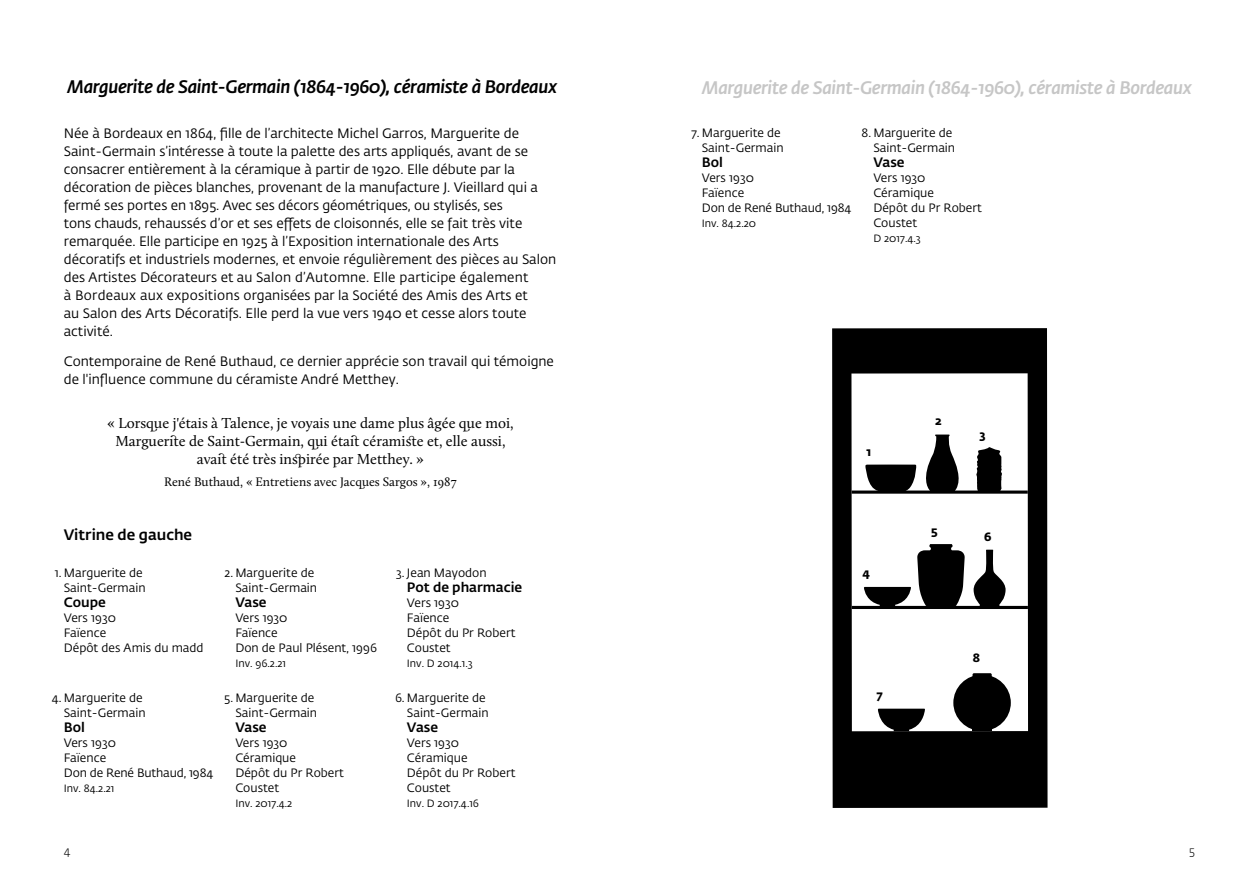
<style>
.page{position:relative;width:1259px;height:893px;background:#fff}
.page>*{position:absolute;margin:0;border:0;box-sizing:border-box;transform-origin:0 0}
.t1{font:italic 500 18px "Fedra Sans Pro";letter-spacing:-.025em;color:#000}
.t2{font:italic 500 18px "Fedra Sans Pro";letter-spacing:-.025em;color:#c6c6c6}
.t3{font:15px/18px "Calluna";color:#000;text-align:center}
.t4{font:500 15px "Fedra Sans Pro";color:#000}
.t5{font:13.5px/18px "Fedra Sans Pro";color:#000}
.t6{font:500 13.5px "Fedra Sans Pro";color:#000}
.t7{font:12.75px "Calluna";color:#000}
.t8{font:12px/15px "Fedra Sans Pro";color:#000;text-align:right}
.t9{font:700 12px "Fedra Sans Pro";color:#000}
.t10{font:300 12px "Fedra Sans Pro";color:#000}
.t11{font:10.5px "Fedra Sans Pro";color:#000}
</style>
<div class="page">
<svg style="left:832px;top:328px;width:215px;height:480px"></svg>
<svg style="left:851px;top:490px;width:176px;height:4px"></svg>
<hr style="left:851px;top:606px;width:177px;height:3px;background:#000">
<svg style="left:865px;top:435px;width:97px;height:56px"></svg>
<svg style="left:976px;top:447px;width:26px;height:44px"></svg>
<svg style="left:864px;top:587px;width:47px;height:19px"></svg>
<svg style="left:878px;top:709px;width:47px;height:22px"></svg>
<svg style="left:917px;top:544px;width:47px;height:62px;background:#222"></svg>
<svg style="left:973px;top:550px;width:33px;height:56px"></svg>
<div style="left:953px;top:675px;width:57px;height:56px;background:#000;border-radius:50%"></div>
<hr style="left:972px;top:728px;width:19px;height:3px;background:#000">
<div style="left:972px;top:673px;width:19px;height:7px;background:#000"></div>
<p class="t1" style="left:67px;top:73px;width:491px">Marguerite de Saint-Germain (1864-1960), céramiste à Bordeaux</p>
<p class="t5" style="left:64px;top:124px;width:494px">Née à Bordeaux en 1864, fille de l’architecte Michel Garros, Marguerite de Saint-Germain s’intéresse à toute la palette des arts appliqués, avant de se consacrer entièrement à la céramique à partir de 1920. Elle débute par la décoration de pièces blanches, provenant de la manufacture J. Vieillard qui a fermé ses portes en 1895. Avec ses décors géométriques, ou stylisés, ses<br>tons chauds, rehaussés d’or et ses effets de cloisonnés, elle se fait très vite remarquée. Elle participe en 1925 à l’Exposition internationale des Arts décoratifs et industriels modernes, et envoie régulièrement des pièces au Salon des Artistes Décorateurs et au Salon d’Automne. Elle participe également<br>à Bordeaux aux expositions organisées par la Société des Amis des Arts et<br>au Salon des Arts Décoratifs. Elle perd la vue vers 1940 et cesse alors toute activité.</p>
<p class="t5" style="left:64px;top:352px;width:492px">Contemporaine de René Buthaud, ce dernier apprécie son travail qui témoigne de l'influence commune du céramiste André Metthey.</p>
<p class="t3" style="left:107px;top:413px;width:408px">« Lorsque j'étais à Talence, je voyais une dame plus âgée que moi,<br>Marguerite de Saint-Germain, qui était céramiste et, elle aussi, avait été très inspirée par Metthey. »</p>
<p class="t7" style="left:164px;top:474px;width:294px">René Buthaud, « Entretiens avec Jacques Sargos », 1987</p>
<p class="t4" style="left:64px;top:523px;width:130px">Vitrine de gauche</p>
<p class="t8" style="left:55px;top:565px;width:92px">1. Marguerite de<br>Saint-Germain</p>
<p class="t6" style="left:64px;top:592px;width:44px">Coupe</p>
<p class="t8" style="left:64px;top:610px;width:54px">Vers 1930</p>
<p class="t8" style="left:64px;top:625px;width:44px">Faïence</p>
<p class="t8" style="left:64px;top:640px;width:141px">Dépôt des Amis du madd</p>
<p class="t8" style="left:52px;top:690px;width:95px">4. Marguerite de<br>Saint-Germain</p>
<p class="t6" style="left:64px;top:717px;width:23px">Bol</p>
<p class="t8" style="left:64px;top:735px;width:54px">Vers 1930</p>
<p class="t8" style="left:64px;top:750px;width:44px">Faïence</p>
<p class="t8" style="left:64px;top:765px;width:151px">Don de René Buthaud, 1984</p>
<p class="t11" style="left:64px;top:781px;width:52px">Inv. 84.2.21</p>
<p class="t8" style="left:225px;top:565px;width:94px">2. Marguerite de<br>Saint-Germain</p>
<p class="t6" style="left:235px;top:592px;width:33px">Vase</p>
<p class="t8" style="left:235px;top:610px;width:54px">Vers 1930</p>
<p class="t8" style="left:235px;top:625px;width:44px">Faïence</p>
<p class="t8" style="left:235px;top:640px;width:143px">Don de Paul Plésent, 1996</p>
<p class="t11" style="left:235px;top:656px;width:52px">Inv. 96.2.21</p>
<p class="t8" style="left:224px;top:690px;width:94px">5. Marguerite de<br>Saint-Germain</p>
<p class="t6" style="left:235px;top:717px;width:33px">Vase</p>
<p class="t8" style="left:235px;top:735px;width:54px">Vers 1930</p>
<p class="t8" style="left:235px;top:750px;width:62px">Céramique</p>
<p class="t8" style="left:235px;top:765px;width:110px;text-align:left">Dépôt du Pr Robert<br>Coustet</p>
<p class="t11" style="left:235px;top:796px;width:58px">Inv. 2017.4.2</p>
<p class="t8" style="left:396px;top:565px;width:92px">3. Jean Mayodon</p>
<p class="t6" style="left:407px;top:577px;width:117px">Pot de pharmacie</p>
<p class="t8" style="left:407px;top:595px;width:54px">Vers 1930</p>
<p class="t8" style="left:407px;top:610px;width:44px">Faïence</p>
<p class="t8" style="left:407px;top:625px;width:110px;text-align:left">Dépôt du Pr Robert<br>Coustet</p>
<p class="t11" style="left:407px;top:656px;width:67px">Inv. D 2014.1.3</p>
<p class="t8" style="left:395px;top:690px;width:95px">6. Marguerite de<br>Saint-Germain</p>
<p class="t6" style="left:407px;top:717px;width:33px">Vase</p>
<p class="t8" style="left:407px;top:735px;width:54px">Vers 1930</p>
<p class="t8" style="left:407px;top:750px;width:62px">Céramique</p>
<p class="t8" style="left:407px;top:765px;width:110px;text-align:left">Dépôt du Pr Robert<br>Coustet</p>
<p class="t11" style="left:407px;top:796px;width:74px">Inv. D 2017.4.16</p>
<p class="t2" style="left:702px;top:74px;width:491px">Marguerite de Saint-Germain (1864-1960), céramiste à Bordeaux</p>
<p class="t8" style="left:861px;top:125px;width:95px">8. Marguerite de<br>Saint-Germain</p>
<p class="t6" style="left:873px;top:152px;width:33px">Vase</p>
<p class="t8" style="left:873px;top:170px;width:54px">Vers 1930</p>
<p class="t8" style="left:873px;top:185px;width:62px">Céramique</p>
<p class="t8" style="left:873px;top:200px;width:110px;text-align:left">Dépôt du Pr Robert<br>Coustet</p>
<p class="t11" style="left:873px;top:231px;width:49px">D 2017.4.3</p>
<p class="t8" style="left:691px;top:125px;width:94px">7. Marguerite de<br>Saint-Germain</p>
<p class="t6" style="left:702px;top:152px;width:23px">Bol</p>
<p class="t8" style="left:702px;top:170px;width:54px">Vers 1930</p>
<p class="t8" style="left:702px;top:185px;width:44px">Faïence</p>
<p class="t8" style="left:702px;top:200px;width:151px">Don de René Buthaud, 1984</p>
<p class="t11" style="left:702px;top:216px;width:56px">Inv. 84.2.20</p>
<p class="t9" style="left:866px;top:442px;width:6px">1</p>
<p class="t9" style="left:862px;top:564px;width:9px">4</p>
<p class="t9" style="left:876px;top:685px;width:8px">7</p>
<p class="t9" style="left:935px;top:411px;width:8px">2</p>
<p class="t9" style="left:931px;top:521px;width:8px">5</p>
<p class="t9" style="left:979px;top:425px;width:8px">3</p>
<p class="t9" style="left:984px;top:527px;width:9px">6</p>
<p class="t9" style="left:973px;top:648px;width:9px">8</p>
<p class="t10" style="left:64px;top:843px;width:8px">4</p>
<p class="t10" style="left:1189px;top:843px;width:7px">5</p>
</div>
